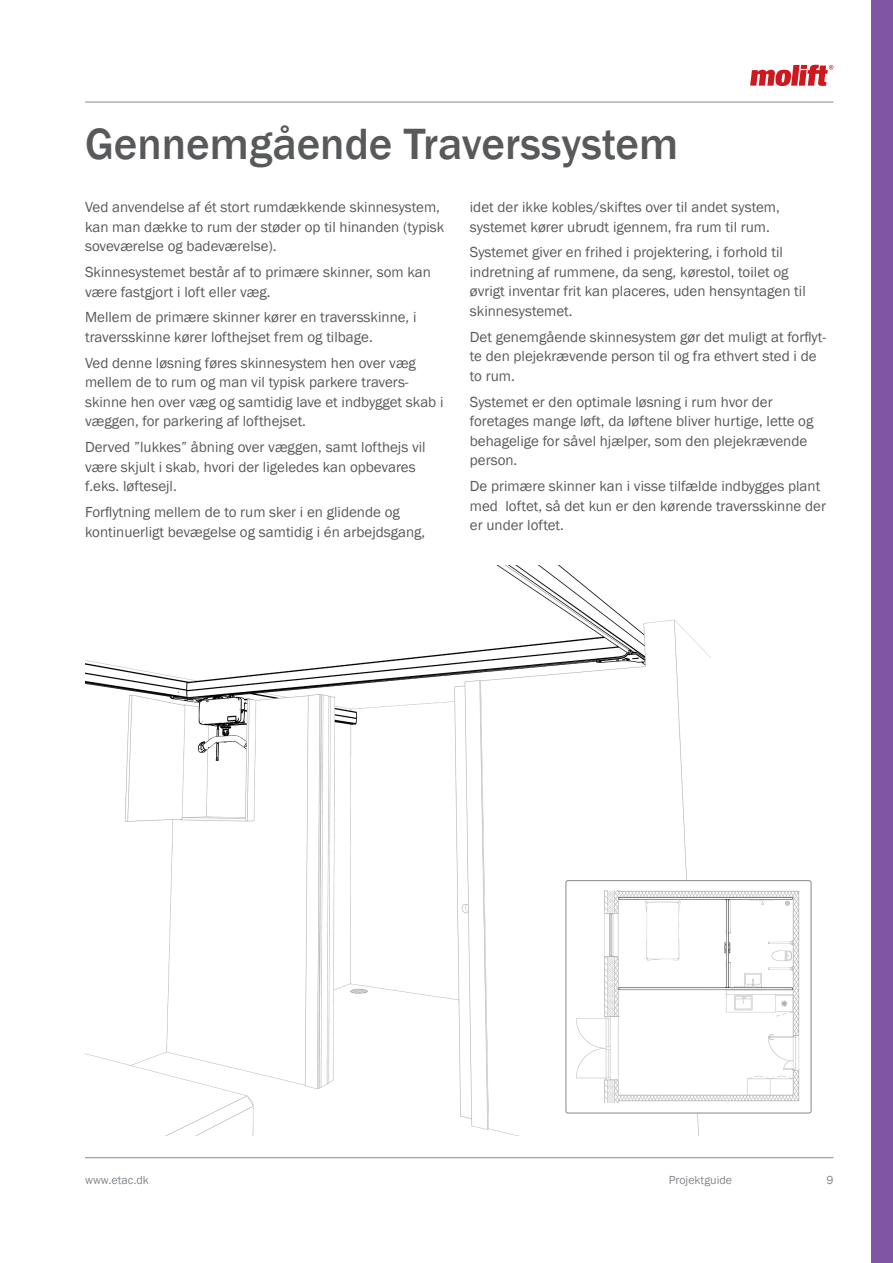
<style>
.page{position:relative;width:893px;height:1263px;background:#fff}
.page>*{position:absolute;margin:0;border:0;box-sizing:border-box;transform-origin:0 0}
.t1{font:500 45px "Franklin Gothic";color:#58595b}
.t2{font:15px/19.5px "Franklin Gothic";color:#58595b}
.t3{font:12px "Franklin Gothic";color:#84888c}
</style>
<div class="page">
<hr style="left:85px;top:102px;width:748px;height:1px;background:#84888c">
<hr style="left:85px;top:1157px;width:748px;height:1px;background:#84888c">
<div style="left:872px;top:0;width:21px;height:1263px;background:#8055a3"></div>
<svg style="left:750px;top:65px;width:83px;height:21px"></svg>
<img style="left:85px;top:565px;width:625px;height:570px">
<div style="left:566px;top:881px;width:245px;height:232px;background:#fff;border-radius:2px"></div>
<img style="left:576px;top:891px;width:224px;height:212px">
<div style="left:566px;top:880px;width:245px;height:233px;border:1px solid #84888c;border-radius:2px"></div>
<h1 class="t1" style="left:85px;top:116px;width:595px">Gennemgående Traverssystem</h1>
<p class="t2" style="left:85px;top:198px;width:361px">Ved anvendelse af ét stort rumdækkende skinnesystem, kan man dække to rum der støder op til hinanden (typisk soveværelse og badeværelse).</p>
<p class="t2" style="left:85px;top:263px;width:347px">Skinnesystemet består af to primære skinner, som kan være fastgjort i loft eller væg.</p>
<p class="t2" style="left:85px;top:308px;width:333px">Mellem de primære skinner kører en traversskinne, i traversskinne kører lofthejset frem og tilbage.</p>
<p class="t2" style="left:85px;top:353px;width:360px">Ved denne løsning føres skinnesystem hen over væg mellem de to rum og man vil typisk parkere travers&shy;skinne hen over væg og samtidig lave et indbygget skab i væggen, for parkering af lofthejset.</p>
<p class="t2" style="left:85px;top:438px;width:342px">Derved ”lukkes” åbning over væggen, samt lofthejs vil være skjult i skab, hvori der ligeledes kan opbevares f.eks. løftesejl.</p>
<p class="t2" style="left:85px;top:503px;width:342px">Forflytning mellem de to rum sker i en glidende og kontinuerligt bevægelse og samtidig i én arbejdsgang,</p>
<p class="t2" style="left:470px;top:198px;width:312px">idet der ikke kobles/skiftes over til andet system, systemet kører ubrudt igennem, fra rum til rum.</p>
<p class="t2" style="left:470px;top:243px;width:337px">Systemet giver en frihed i projektering, i forhold til indretning af rummene, da seng, kørestol, toilet og øvrigt inventar frit kan placeres, uden hensyntagen til skinnesystemet.</p>
<p class="t2" style="left:470px;top:327px;width:358px">Det genemgående skinnesystem gør det muligt at forflyt&shy;te den plejekrævende person til og fra ethvert sted i de to rum.</p>
<p class="t2" style="left:470px;top:392px;width:345px">Systemet er den optimale løsning i rum hvor der foretages mange løft, da løftene bliver hurtige, lette og behagelige for såvel hjælper, som den plejekrævende person.</p>
<p class="t2" style="left:470px;top:477px;width:358px">De primære skinner kan i visse tilfælde indbygges plant med loftet, så det kun er den kørende traversskinne der er under loftet.</p>
<p class="t3" style="left:85px;top:1173px;width:65px">www.etac.dk</p>
<p class="t3" style="left:669px;top:1173px;width:65px">Projektguide</p>
<p class="t3" style="left:826px;top:1173px;width:9px">9</p>
</div>
